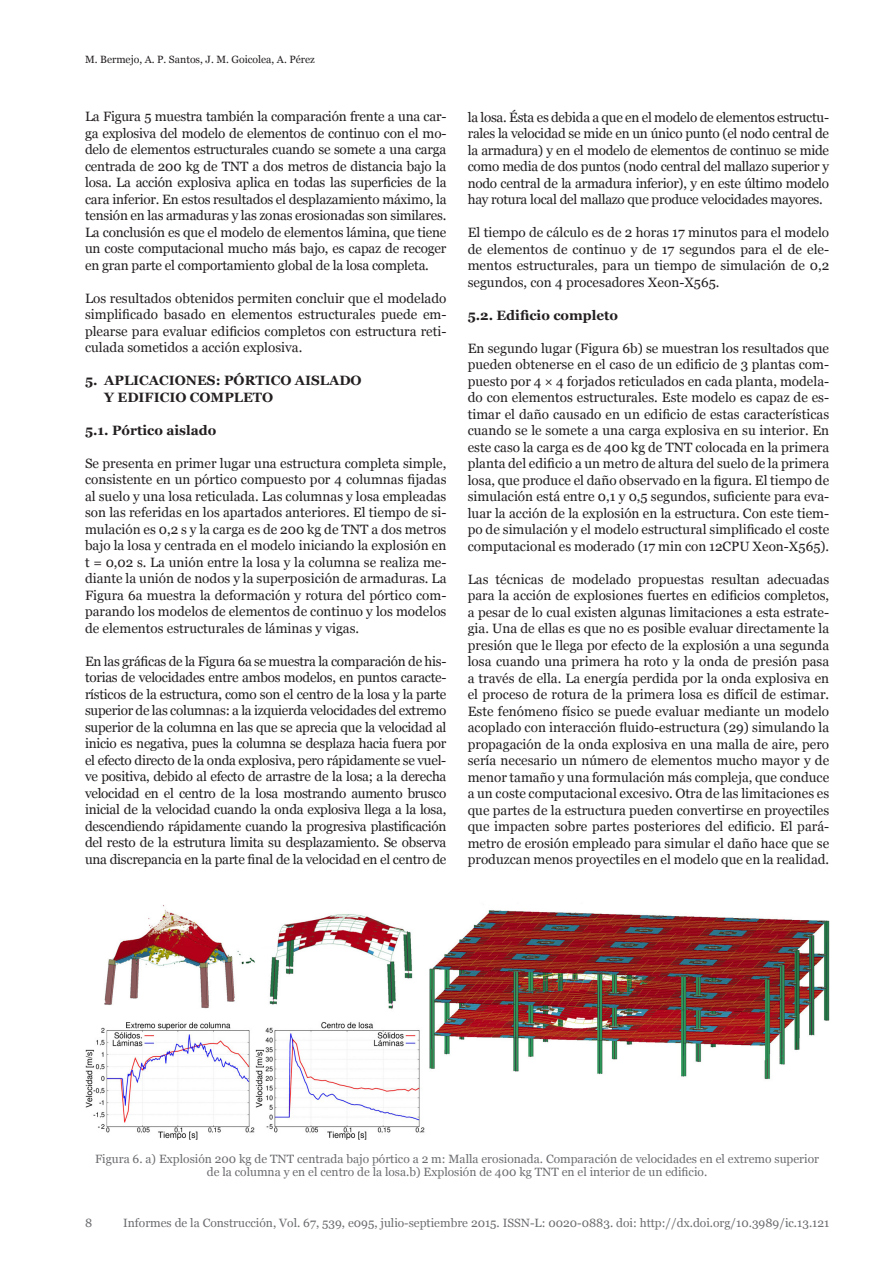
<style>
.page{position:relative;width:893px;height:1263px;background:#fff}
.page>*{position:absolute;margin:0;border:0;box-sizing:border-box;transform-origin:0 0}
.t1{font:13.5px/16.5px "Georgia";color:#231f20;text-align:justify}
.t2{font:700 13.5px/16.5px "Georgia";color:#231f20}
.t3{font:12px/13.5px "Georgia";color:#6c6d70;text-align:center}
.t4{font:10.5px "Georgia";color:#231f20}
</style>
<div class="page">
<img style="left:85px;top:905px;width:744px;height:234px">
<p class="t4" style="left:85px;top:54px;width:231px">M. Bermejo, A. P. Santos, J. M. Goicolea, A. Pérez</p>
<p class="t1" style="left:85px;top:109px;width:363px">La Figura 5 muestra también la comparación frente a una car&shy;ga explosiva del modelo de elementos de continuo con el mo&shy;delo de elementos estructurales cuando se somete a una carga centrada de 200 kg de TNT a dos metros de distancia bajo la losa. La acción explosiva aplica en todas las superficies de la cara inferior. En estos resultados el desplazamiento máximo, la tensión en las armaduras y las zonas erosionadas son similares.<br>La conclusión es que el modelo de elementos lámina, que tiene un coste computacional mucho más bajo, es capaz de recoger en gran parte el comportamiento global de la losa completa.</p>
<p class="t1" style="left:85px;top:290px;width:363px">Los resultados obtenidos permiten concluir que el modelado simplificado basado en elementos estructurales puede em&shy;plearse para evaluar edificios completos con estructura reti&shy;culada sometidos a acción explosiva.</p>
<p class="t2" style="left:104px;top:372px;width:259px;text-indent:-19px">5. APLICACIONES: PÓRTICO AISLADO<br>Y EDIFICIO COMPLETO</p>
<p class="t2" style="left:85px;top:422px;width:133px">5.1. Pórtico aislado</p>
<p class="t1" style="left:85px;top:455px;width:363px">Se presenta en primer lugar una estructura completa simple, consistente en un pórtico compuesto por 4 columnas fijadas al suelo y una losa reticulada. Las columnas y losa empleadas son las referidas en los apartados anteriores. El tiempo de si&shy;mulación es 0,2 s y la carga es de 200 kg de TNT a dos metros bajo la losa y centrada en el modelo iniciando la explosión en t = 0,02 s. La unión entre la losa y la columna se realiza me&shy;diante la unión de nodos y la superposición de armaduras. La Figura 6a muestra la deformación y rotura del pórtico com&shy;parando los modelos de elementos de continuo y los modelos de elementos estructurales de láminas y vigas.</p>
<p class="t1" style="left:85px;top:653px;width:363px">En las gráficas de la Figura 6a se muestra la comparación de his&shy;torias de velocidades entre ambos modelos, en puntos caracte&shy;rísticos de la estructura, como son el centro de la losa y la parte superior de las columnas: a la izquierda velocidades del extremo superior de la columna en las que se aprecia que la velocidad al inicio es negativa, pues la columna se desplaza hacia fuera por el efecto directo de la onda explosiva, pero rápidamente se vuel&shy;ve positiva, debido al efecto de arrastre de la losa; a la derecha velocidad en el centro de la losa mostrando aumento brusco inicial de la velocidad cuando la onda explosiva llega a la losa, descendiendo rápidamente cuando la progresiva plastificación del resto de la estrutura limita su desplazamiento. Se observa una discrepancia en la parte final de la velocidad en el centro de</p>
<p class="t1" style="left:468px;top:109px;width:363px">la losa. Ésta es debida a que en el modelo de elementos estructu&shy;rales la velocidad se mide en un único punto (el nodo central de la armadura) y en el modelo de elementos de continuo se mide como media de dos puntos (nodo central del mallazo superior y nodo central de la armadura inferior), y en este último modelo hay rotura local del mallazo que produce velocidades mayores.</p>
<p class="t1" style="left:468px;top:224px;width:363px">El tiempo de cálculo es de 2 horas 17 minutos para el modelo de elementos de continuo y de 17 segundos para el de ele&shy;mentos estructurales, para un tiempo de simulación de 0,2 segundos, con 4 procesadores Xeon-X565.</p>
<p class="t2" style="left:468px;top:307px;width:152px">5.2. Edificio completo</p>
<p class="t1" style="left:468px;top:340px;width:363px">En segundo lugar (Figura 6b) se muestran los resultados que pueden obtenerse en el caso de un edificio de 3 plantas com&shy;puesto por 4 × 4 forjados reticulados en cada planta, modela&shy;do con elementos estructurales. Este modelo es capaz de es&shy;timar el daño causado en un edificio de estas características cuando se le somete a una carga explosiva en su interior. En este caso la carga es de 400 kg de TNT colocada en la primera planta del edificio a un metro de altura del suelo de la primera losa, que produce el daño observado en la figura. El tiempo de simulación está entre 0,1 y 0,5 segundos, suficiente para eva&shy;luar la acción de la explosión en la estructura. Con este tiem&shy;po de simulación y el modelo estructural simplificado el coste computacional es moderado (17 min con 12CPU Xeon-X565).</p>
<p class="t1" style="left:468px;top:571px;width:363px">Las técnicas de modelado propuestas resultan adecuadas para la acción de explosiones fuertes en edificios completos, a pesar de lo cual existen algunas limitaciones a esta estrate&shy;gia. Una de ellas es que no es posible evaluar directamente la presión que le llega por efecto de la explosión a una segunda losa cuando una primera ha roto y la onda de presión pasa a través de ella. La energía perdida por la onda explosiva en el proceso de rotura de la primera losa es difícil de estimar.<br>Este fenómeno físico se puede evaluar mediante un modelo acoplado con interacción fluido-estructura (29) simulando la propagación de la onda explosiva en una malla de aire, pero sería necesario un número de elementos mucho mayor y de menor tamaño y una formulación más compleja, que conduce a un coste computacional excesivo. Otra de las limitaciones es que partes de la estructura pueden convertirse en proyectiles que impacten sobre partes posteriores del edificio. El pará&shy;metro de erosión empleado para simular el daño hace que se produzcan menos proyectiles en el modelo que en la realidad.</p>
<p class="t3" style="left:95px;top:1151px;width:725px">Figura 6. a) Explosión 200 kg de TNT centrada bajo pórtico a 2 m: Malla erosionada. Comparación de velocidades en el extremo superior de la columna y en el centro de la losa.b) Explosión de 400 kg TNT en el interior de un edificio.</p>
<p class="t3" style="left:85px;top:1216px;width:9px">8</p>
<p class="t3" style="left:123px;top:1216px;width:707px">Informes de la Construcción, Vol. 67, 539, e095, julio-septiembre 2015. ISSN-L: 0020-0883. doi: http://dx.doi.org/10.3989/ic.13.121</p>
</div>
